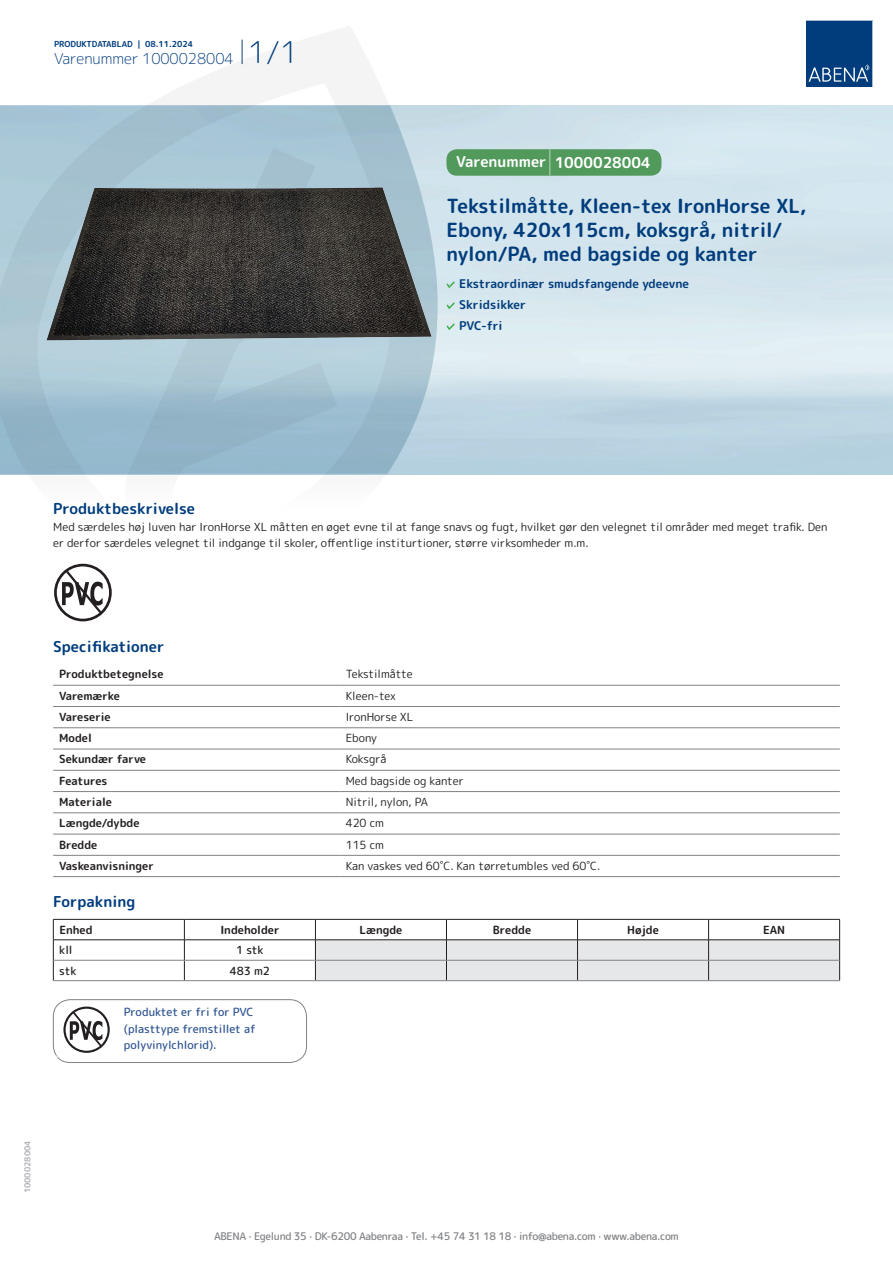
<style>
.page{position:relative;width:893px;height:1263px;background:#fff}
.page>*{position:absolute;margin:0;border:0;box-sizing:border-box;transform-origin:0 0}
.t1{font:700 19.5px/24px "Rounded Mplus 1 c";color:#013d7d}
.t2{font:700 15px "Rounded Mplus 1 c";color:#013d7d}
.t3{font:300 15px "Rounded Mplus 1 c";color:#013d7d}
.t4{font:700 15px "Rounded Mplus 1 c";color:#fff}
.t5{font:700 12px/21px "Rounded Mplus 1 c";color:#013d7d}
.t6{font:11.25px/16.5px "Rounded Mplus 1 c";color:#231f20}
.t7{font:700 11.25px "Rounded Mplus 1 c";color:#231f20}
.t8{font:500 11.25px/16.5px "Rounded Mplus 1 c";color:#305691}
.t9{font:500 11.25px "Rounded Mplus 1 c";color:#231f20}
.t10{font:500 10.5px "Rounded Mplus 1 c";letter-spacing:-.03em;color:#808285}
.t11{font:700 10.5px "Rounded Mplus 1 c";color:#fff}
.t12{font:700 8.25px "Rounded Mplus 1 c";color:#013d7d}
.t13{font:700 8.25px "Rounded Mplus 1 c";color:#b2b3b7}
.s1{font-size:30px}
.s2{font-size:25.5px}
</style>
<div class="page">
<svg style="left:0;top:26px;width:439px;height:538px"></svg>
<svg style="left:0;top:106px;width:438px;height:368px;background:#a5c3d2"></svg>
<svg style="left:242px;top:40px;width:1px;height:24px"></svg>
<svg style="left:806px;top:20px;width:67px;height:67px;background:#144b86"></svg>
<img style="left:47px;top:188px;width:384px;height:153px">
<svg style="left:54px;top:564px;width:58px;height:57px"></svg>
<hr style="left:53px;top:685px;width:287px;height:1px;background:#808285">
<hr style="left:340px;top:685px;width:500px;height:1px;background:#808285">
<hr style="left:53px;top:706px;width:287px;height:1px;background:#808285">
<hr style="left:340px;top:706px;width:500px;height:1px;background:#808285">
<hr style="left:53px;top:727px;width:287px;height:1px;background:#808285">
<hr style="left:340px;top:727px;width:500px;height:1px;background:#808285">
<hr style="left:53px;top:749px;width:287px;height:1px;background:#808285">
<hr style="left:340px;top:749px;width:500px;height:1px;background:#808285">
<hr style="left:53px;top:770px;width:287px;height:1px;background:#808285">
<hr style="left:340px;top:770px;width:500px;height:1px;background:#808285">
<hr style="left:53px;top:791px;width:287px;height:1px;background:#808285">
<hr style="left:340px;top:791px;width:500px;height:1px;background:#808285">
<hr style="left:53px;top:812px;width:287px;height:1px;background:#808285">
<hr style="left:340px;top:812px;width:500px;height:1px;background:#808285">
<hr style="left:53px;top:834px;width:287px;height:1px;background:#808285">
<hr style="left:340px;top:834px;width:500px;height:1px;background:#808285">
<hr style="left:53px;top:855px;width:287px;height:1px;background:#808285">
<hr style="left:340px;top:855px;width:500px;height:1px;background:#808285">
<hr style="left:53px;top:876px;width:287px;height:1px;background:#808285">
<hr style="left:340px;top:876px;width:500px;height:1px;background:#808285">
<hr style="left:53px;top:919px;width:131px;height:1px;background:#231f20">
<hr style="left:184px;top:919px;width:131px;height:1px;background:#231f20">
<hr style="left:53px;top:939px;width:131px;height:1px;background:#231f20">
<hr style="left:184px;top:939px;width:131px;height:1px;background:#231f20">
<svg style="left:53px;top:919px;width:1px;height:61px"></svg>
<svg style="left:184px;top:919px;width:1px;height:61px"></svg>
<svg style="left:315px;top:919px;width:525px;height:61px"></svg>
<hr style="left:54px;top:960px;width:130px;height:1px;background:#808285">
<hr style="left:184px;top:960px;width:131px;height:1px;background:#808285">
<hr style="left:315px;top:960px;width:131px;height:1px;background:#808285">
<hr style="left:446px;top:960px;width:131px;height:1px;background:#808285">
<hr style="left:577px;top:960px;width:132px;height:1px;background:#808285">
<hr style="left:709px;top:960px;width:130px;height:1px;background:#808285">
<hr style="left:53px;top:980px;width:131px;height:1px;background:#808285">
<hr style="left:184px;top:980px;width:131px;height:1px;background:#808285">
<hr style="left:315px;top:980px;width:131px;height:1px;background:#808285">
<hr style="left:446px;top:980px;width:131px;height:1px;background:#808285">
<hr style="left:577px;top:980px;width:132px;height:1px;background:#808285">
<hr style="left:709px;top:980px;width:131px;height:1px;background:#808285">
<svg style="left:63px;top:1006px;width:47px;height:47px"></svg>
<div style="left:53px;top:999px;width:254px;height:64px;border:1px solid #808285;border-radius:17px"></div>
<svg style="left:446px;top:281px;width:9px;height:7px"></svg>
<svg style="left:446px;top:302px;width:9px;height:7px"></svg>
<svg style="left:446px;top:323px;width:9px;height:7px"></svg>
<div style="left:446px;top:149px;width:215px;height:27px;background:#52995c;border-radius:10px"></div>
<p class="t12" style="left:54px;top:38px;width:141px">PRODUKTDATABLAD | 08.11.2024</p>
<h2 class="t3" style="left:54px;top:48px;width:246px">Varenummer 1000028004 <span class="s1">1/1</span></h2>
<h2 class="t4" style="left:456px;top:152px;width:196px">Varenummer <span class="s2">|</span> 1000028004</h2>
<h1 class="t1" style="left:446px;top:194px;width:361px">Tekstilmåtte, Kleen-tex IronHorse XL,<br>Ebony, 420x115cm, koksgrå, nitril/ nylon/PA, med bagside og kanter</h1>
<p class="t5" style="left:459px;top:273px;width:231px">Ekstraordinær smudsfangende ydeevne<br>Skridsikker<br>PVC-fri</p>
<h2 class="t2" style="left:53px;top:498px;width:143px">Produktbeskrivelse</h2>
<p class="t6" style="left:53px;top:518px;width:776px">Med særdeles høj luven har IronHorse XL måtten en øget evne til at fange snavs og fugt, hvilket gør den velegnet til områder med meget trafik. Den er derfor særdeles velegnet til indgange til skoler, offentlige institurtioner, større virksomheder m.m.</p>
<h2 class="t2" style="left:53px;top:635px;width:113px">Specifikationer</h2>
<p class="t7" style="left:59px;top:666px;width:106px">Produktbetegnelse</p>
<p class="t6" style="left:346px;top:666px;width:69px">Tekstilmåtte</p>
<p class="t7" style="left:59px;top:688px;width:62px">Varemærke</p>
<p class="t6" style="left:346px;top:687px;width:52px">Kleen-tex</p>
<p class="t7" style="left:59px;top:709px;width:53px">Vareserie</p>
<p class="t6" style="left:346px;top:708px;width:69px">IronHorse XL</p>
<p class="t7" style="left:59px;top:730px;width:34px">Model</p>
<p class="t6" style="left:346px;top:730px;width:33px">Ebony</p>
<p class="t7" style="left:59px;top:751px;width:88px">Sekundær farve</p>
<p class="t6" style="left:346px;top:751px;width:42px">Koksgrå</p>
<p class="t7" style="left:59px;top:773px;width:50px">Features</p>
<p class="t6" style="left:346px;top:772px;width:120px">Med bagside og kanter</p>
<p class="t7" style="left:59px;top:794px;width:54px">Materiale</p>
<p class="t6" style="left:346px;top:794px;width:84px">Nitril, nylon, PA</p>
<p class="t7" style="left:59px;top:815px;width:82px">Længde/dybde</p>
<p class="t6" style="left:346px;top:815px;width:40px">420 cm</p>
<p class="t7" style="left:59px;top:836px;width:40px">Bredde</p>
<p class="t6" style="left:346px;top:836px;width:40px">115 cm</p>
<p class="t7" style="left:59px;top:858px;width:96px">Vaskeanvisninger</p>
<p class="t6" style="left:346px;top:857px;width:256px">Kan vaskes ved 60˚C. Kan tørretumbles ved 60˚C.</p>
<h2 class="t2" style="left:53px;top:891px;width:84px">Forpakning</h2>
<p class="t7" style="left:59px;top:922px;width:35px">Enhed</p>
<p class="t7" style="left:220px;top:922px;width:61px">Indeholder</p>
<p class="t7" style="left:359px;top:922px;width:44px">Længde</p>
<p class="t7" style="left:493px;top:922px;width:40px">Bredde</p>
<p class="t7" style="left:627px;top:922px;width:33px">Højde</p>
<p class="t7" style="left:763px;top:922px;width:24px">EAN</p>
<p class="t9" style="left:59px;top:942px;width:15px">kll</p>
<p class="t9" style="left:236px;top:942px;width:29px">1 stk</p>
<p class="t9" style="left:59px;top:962px;width:19px">stk</p>
<p class="t9" style="left:230px;top:962px;width:42px">483 m2</p>
<p class="t8" style="left:124px;top:1004px;width:134px">Produktet er fri for PVC (plasttype fremstillet af polyvinylchlorid).</p>
<p class="t11" style="left:53px;top:1051px;width:7px">*</p>
<p class="t13" style="left:22px;top:1193px;width:54px;rotate:-90deg">1000028004</p>
<p class="t10" style="left:214px;top:1229px;width:466px">ABENA · Egelund 35 · DK-6200 Aabenraa · Tel. +45 74 31 18 18 · info@abena.com · www.abena.com</p>
</div>
